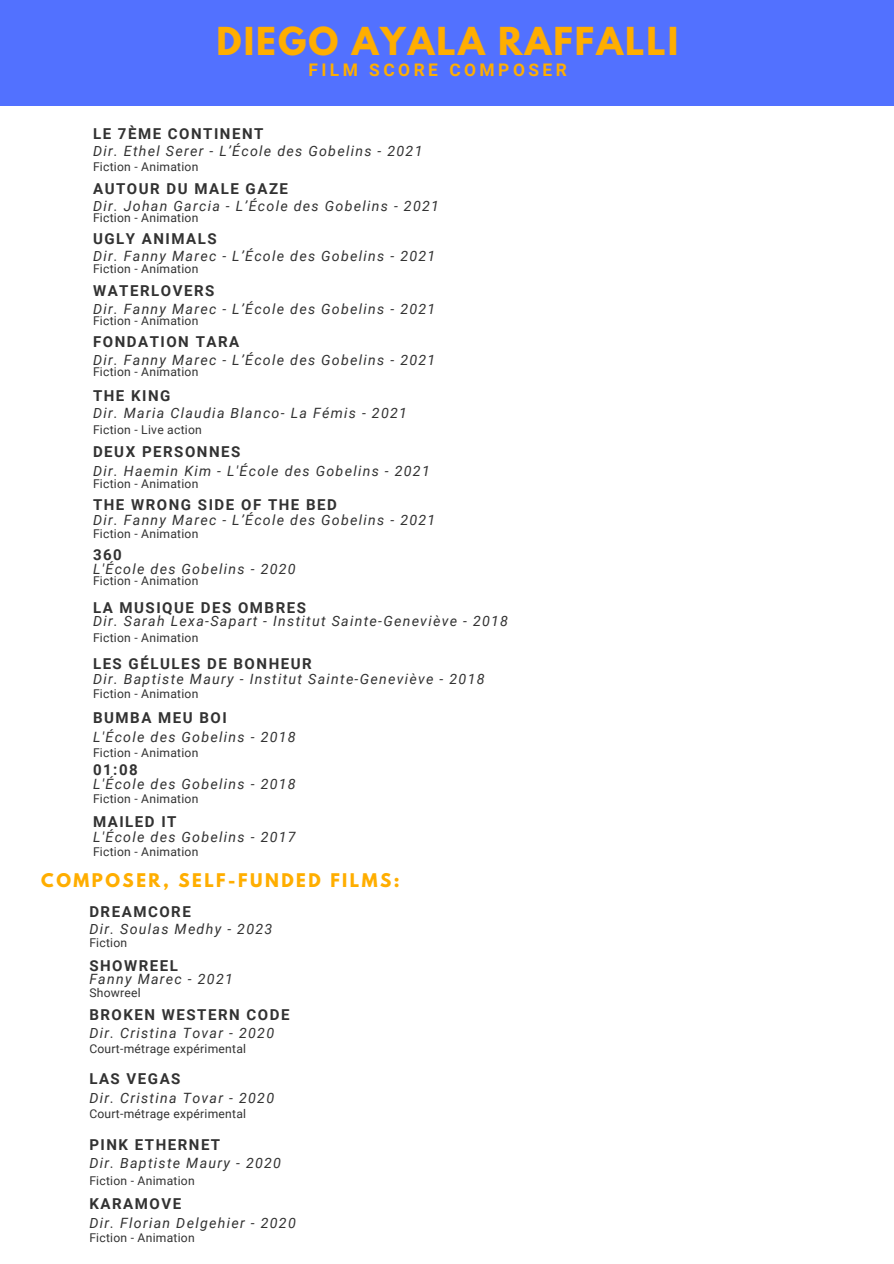
<style>
.page{position:relative;width:894px;height:1264px;background:#fff}
.page>*{position:absolute;margin:0;border:0;box-sizing:border-box;transform-origin:0 0}
.t1{font:700 34.05px "League Spartan";letter-spacing:.06em;color:#ffae00}
.t2{font:700 17.4px "Roboto";letter-spacing:.2em;color:#ffae00}
.t3{font:700 16.65px "League Spartan";letter-spacing:.15em;color:#ffae00}
.t4{font:700 15px "Roboto";letter-spacing:.1em;color:#323232}
.t5{font:italic 14.25px "Roboto";letter-spacing:.09em;color:#323232}
.t6{font:12.15px "Roboto";letter-spacing:.02em;color:#323232}
</style>
<div class="page">
<div style="left:0;top:0;width:893px;height:106px;background:#5271ff"></div>
<h1 class="t1" style="left:216px;top:24px;width:463px">DIEGO AYALA RAFFALLI</h1>
<h2 class="t2" style="left:308px;top:60px;width:260px">FILM SCORE COMPOSER</h2>
<h3 class="t4" style="left:93px;top:125px;width:172px">LE 7ÈME CONTINENT</h3>
<h4 class="t5" style="left:93px;top:142px;width:331px">Dir. Ethel Serer - L’École des Gobelins - 2021</h4>
<p class="t4" style="left:93px;top:180px;width:196px">AUTOUR DU MALE GAZE</p>
<h3 class="t5" style="left:93px;top:198px;width:347px">Dir. Johan Garcia - L’École des Gobelins - 2021</h3>
<h4 class="t4" style="left:93px;top:230px;width:125px">UGLY ANIMALS</h4>
<p class="t5" style="left:93px;top:248px;width:344px">Dir. Fanny Marec - L’École des Gobelins - 2021</p>
<h3 class="t4" style="left:93px;top:282px;width:123px">WATERLOVERS</h3>
<h4 class="t5" style="left:93px;top:300px;width:344px">Dir. Fanny Marec - L’École des Gobelins - 2021</h4>
<p class="t4" style="left:93px;top:333px;width:148px">FONDATION TARA</p>
<h3 class="t5" style="left:93px;top:351px;width:344px">Dir. Fanny Marec - L’École des Gobelins - 2021</h3>
<h4 class="t4" style="left:93px;top:387px;width:79px">THE KING</h4>
<p class="t5" style="left:93px;top:405px;width:315px">Dir. Maria Claudia Blanco- La Fémis - 2021</p>
<h3 class="t6" style="left:93px;top:159px;width:107px">Fiction - Animation</h3>
<h4 class="t6" style="left:93px;top:211px;width:107px">Fiction - Animation</h4>
<p class="t6" style="left:93px;top:262px;width:107px">Fiction - Animation</p>
<h3 class="t6" style="left:93px;top:314px;width:107px">Fiction - Animation</h3>
<h4 class="t6" style="left:93px;top:365px;width:107px">Fiction - Animation</h4>
<p class="t6" style="left:93px;top:423px;width:110px">Fiction - Live action</p>
<h3 class="t4" style="left:93px;top:443px;width:149px">DEUX PERSONNES</h3>
<h4 class="t5" style="left:93px;top:463px;width:338px">Dir. Haemin Kim - L'École des Gobelins - 2021</h4>
<p class="t4" style="left:93px;top:496px;width:245px">THE WRONG SIDE OF THE BED</p>
<h3 class="t5" style="left:93px;top:511px;width:344px">Dir. Fanny Marec - L’École des Gobelins - 2021</h3>
<h4 class="t4" style="left:93px;top:545px;width:30px">360</h4>
<p class="t5" style="left:93px;top:560px;width:204px">L'École des Gobelins - 2020</p>
<h3 class="t4" style="left:93px;top:599px;width:214px">LA MUSIQUE DES OMBRES</h3>
<h4 class="t5" style="left:93px;top:613px;width:416px">Dir. Sarah Lexa-Sapart - Institut Sainte-Geneviève - 2018</h4>
<p class="t4" style="left:93px;top:655px;width:220px">LES GÉLULES DE BONHEUR</p>
<h3 class="t5" style="left:93px;top:670px;width:393px">Dir. Baptiste Maury - Institut Sainte-Geneviève - 2018</h3>
<h4 class="t4" style="left:93px;top:709px;width:135px">BUMBA MEU BOI</h4>
<p class="t5" style="left:93px;top:728px;width:204px">L'École des Gobelins - 2018</p>
<h3 class="t4" style="left:93px;top:760px;width:46px">01:08</h3>
<h4 class="t5" style="left:93px;top:775px;width:204px">L'École des Gobelins - 2018</h4>
<p class="t4" style="left:93px;top:813px;width:85px">MAILED IT</p>
<h3 class="t5" style="left:93px;top:829px;width:204px">L'École des Gobelins - 2017</h3>
<h4 class="t6" style="left:93px;top:476px;width:107px">Fiction - Animation</h4>
<p class="t6" style="left:93px;top:526px;width:107px">Fiction - Animation</p>
<h3 class="t6" style="left:93px;top:574px;width:107px">Fiction - Animation</h3>
<h4 class="t6" style="left:93px;top:630px;width:107px">Fiction - Animation</h4>
<p class="t6" style="left:93px;top:686px;width:107px">Fiction - Animation</p>
<h3 class="t6" style="left:93px;top:745px;width:107px">Fiction - Animation</h3>
<h4 class="t6" style="left:93px;top:791px;width:107px">Fiction - Animation</h4>
<p class="t6" style="left:93px;top:845px;width:107px">Fiction - Animation</p>
<h3 class="t3" style="left:41px;top:871px;width:360px">COMPOSER, SELF-FUNDED FILMS:</h3>
<h4 class="t4" style="left:89px;top:902px;width:103px">DREAMCORE</h4>
<p class="t5" style="left:89px;top:920px;width:184px">Dir. Soulas Medhy - 2023</p>
<h3 class="t4" style="left:89px;top:957px;width:90px">SHOWREEL</h3>
<h4 class="t5" style="left:89px;top:971px;width:145px">Fanny Marec - 2021</h4>
<p class="t4" style="left:89px;top:1006px;width:201px">BROKEN WESTERN CODE</p>
<h3 class="t5" style="left:89px;top:1024px;width:186px">Dir. Cristina Tovar - 2020</h3>
<h4 class="t4" style="left:89px;top:1069px;width:93px">LAS VEGAS</h4>
<h3 class="t6" style="left:89px;top:935px;width:39px">Fiction</h3>
<h4 class="t6" style="left:89px;top:985px;width:53px">Showreel</h4>
<h4 class="t6" style="left:89px;top:1041px;width:158px">Court-métrage expérimental</h4>
<p class="t5" style="left:89px;top:1089px;width:186px">Dir. Cristina Tovar - 2020</p>
<h3 class="t6" style="left:89px;top:1106px;width:158px">Court-métrage expérimental</h3>
<p class="t4" style="left:89px;top:1135px;width:132px">PINK ETHERNET</p>
<h2 class="t5" style="left:89px;top:1155px;width:193px">Dir. Baptiste Maury - 2020</h2>
<p class="t6" style="left:89px;top:1173px;width:107px">Fiction - Animation</p>
<h3 class="t4" style="left:89px;top:1195px;width:93px">KARAMOVE</h3>
<h4 class="t5" style="left:89px;top:1214px;width:208px">Dir. Florian Delgehier - 2020</h4>
<p class="t6" style="left:89px;top:1230px;width:107px">Fiction - Animation</p>
</div>
